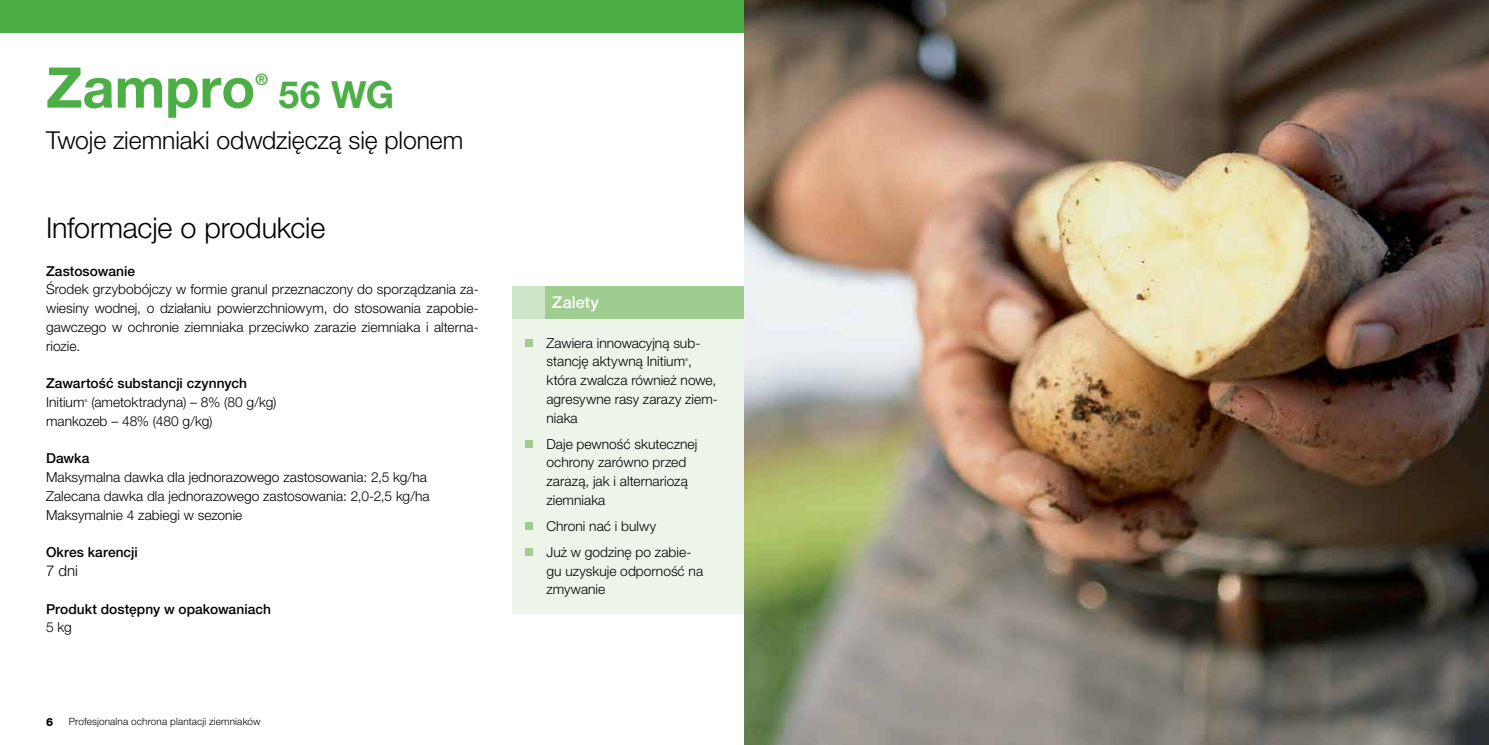
<style>
.page{position:relative;width:1489px;height:745px;background:#fff}
.page>*{position:absolute;margin:0;border:0;box-sizing:border-box;transform-origin:0 0}
.t1{font:700 56px "Helvetica Neue LT Pro";color:#4caf45}
.t2{font:700 37.5px "Helvetica Neue LT Pro";color:#4caf45}
.t3{font:300 28.75px "Helvetica Neue LT Pro";letter-spacing:-.005em;color:#000}
.t4{font:300 24.75px "Helvetica Neue LT Pro";letter-spacing:-.005em;color:#000}
.t5{font:500 16.25px "Helvetica Neue LT Pro";letter-spacing:.005em;color:#fff}
.t6{font:700 15.62px "Helvetica Neue LT Pro";color:#4caf45}
.t7{font:300 15px "Helvetica Neue LT Pro";color:#000}
.t8{font:300 13.75px/18.8px "Helvetica Neue LT Pro";color:#000}
.t9{font:500 13.75px "Helvetica Neue LT Pro";color:#000}
.t10{font:800 11.25px "Helvetica Neue LT Pro";color:#000}
.t11{font:300 10px "Helvetica Neue LT Pro";letter-spacing:.015em;color:#000}
.t12{font:300 3.88px "Helvetica Neue LT Pro";color:#000}
</style>
<div class="page">
<div style="left:0;top:0;width:744px;height:33px;background:#4caf45"></div>
<div style="left:512px;top:286px;width:233px;height:327px;background:#edf5ea"></div>
<div style="left:512px;top:286px;width:232px;height:32px;background:#9fcd90"></div>
<div style="left:512px;top:286px;width:32px;height:32px;background:#cfe5c7"></div>
<div style="left:525px;top:339px;width:7px;height:8px;background:#9fcd90"></div>
<div style="left:525px;top:440px;width:7px;height:7px;background:#9fcd90"></div>
<div style="left:525px;top:521px;width:7px;height:8px;background:#9fcd90"></div>
<div style="left:525px;top:547px;width:7px;height:8px;background:#9fcd90"></div>
<img style="left:744px;top:0;width:744px;height:744px">
<h1 class="t1" style="left:46px;top:53px;width:211px">Zampro</h1>
<p class="t6" style="left:255px;top:70px;width:14px">®</p>
<h2 class="t2" style="left:278px;top:71px;width:117px">56 WG</h2>
<h3 class="t4" style="left:46px;top:125px;width:419px">Twoje ziemniaki odwdzięczą się plonem</h3>
<h3 class="t3" style="left:46px;top:210px;width:281px">Informacje o produkcie</h3>
<p class="t9" style="left:46px;top:262px;width:90px">Zastosowanie</p>
<p class="t8" style="left:46px;top:280px;width:434px;text-align:justify">Środek grzybobójczy w formie granul przeznaczony do sporządzania za&shy;wiesiny wodnej, o działaniu powierzchniowym, do stosowania zapobie&shy;gawczego w ochronie ziemniaka przeciwko zarazie ziemniaka i alterna&shy;riozie.</p>
<p class="t9" style="left:46px;top:375px;width:202px">Zawartość substancji czynnych</p>
<p class="t8" style="left:46px;top:392px;width:40px">Initium</p>
<p class="t12" style="left:84px;top:397px;width:5px">®</p>
<p class="t8" style="left:46px;top:392px;width:232px;text-indent:45px">(ametoktradyna) – 8% (80 g/kg) mankozeb – 48% (480 g/kg)</p>
<p class="t9" style="left:46px;top:450px;width:45px">Dawka</p>
<p class="t8" style="left:46px;top:467px;width:385px">Maksymalna dawka dla jednorazowego zastosowania: 2,5 kg/ha<br>Zalecana dawka dla jednorazowego zastosowania: 2,0-2,5 kg/ha<br>Maksymalnie 4 zabiegi w sezonie</p>
<p class="t9" style="left:46px;top:543px;width:93px">Okres karencji</p>
<p class="t7" style="left:46px;top:561px;width:33px">7 dni</p>
<p class="t9" style="left:46px;top:600px;width:226px">Produkt dostępny w opakowaniach</p>
<p class="t8" style="left:46px;top:617px;width:27px">5 kg</p>
<p class="t10" style="left:46px;top:714px;width:9px">6</p>
<p class="t11" style="left:69px;top:715px;width:193px">Profesjonalna ochrona plantacji ziemniaków</p>
<p class="t5" style="left:552px;top:292px;width:48px">Zalety</p>
<p class="t8" style="left:546px;top:333px;width:155px">Zawiera innowacyjną sub&shy;stancję aktywną Initium ,</p>
<p class="t12" style="left:685px;top:357px;width:5px">®</p>
<p class="t8" style="left:546px;top:370px;width:173px">która zwalcza również nowe, agresywne rasy zarazy ziem&shy;niaka</p>
<p class="t8" style="left:546px;top:434px;width:152px">Daje pewność skutecznej ochrony zarówno przed zarazą, jak i alternariozą ziemniaka</p>
<p class="t8" style="left:546px;top:512px;width:146px;line-height:25.9px">Chroni nać i bulwy<br>Już w godzinę po zabie-</p>
<p class="t8" style="left:546px;top:560px;width:158px">gu uzyskuje odporność na zmywanie</p>
</div>
